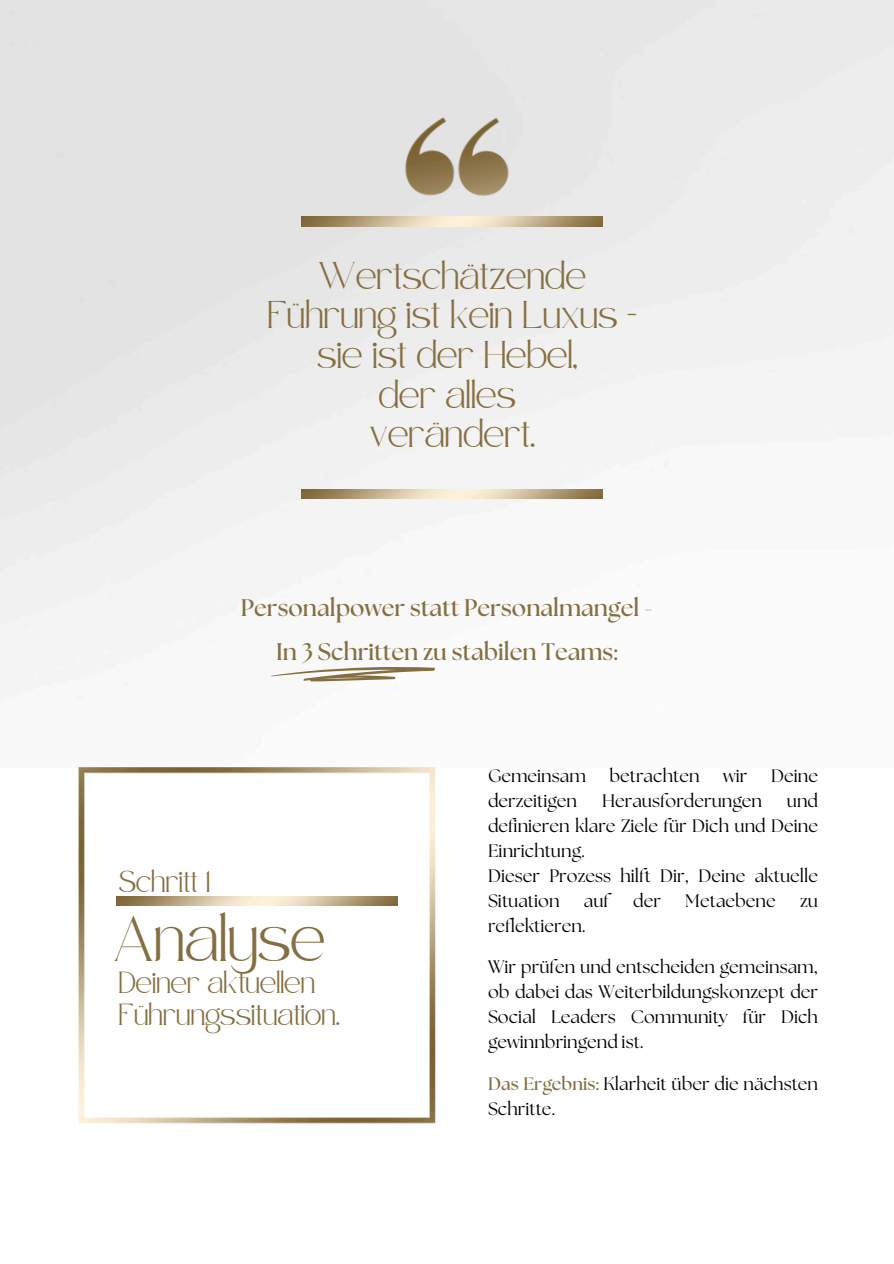
<style>
.page{position:relative;width:894px;height:1264px;background:#fff}
.page>*{position:absolute;margin:0;border:0;box-sizing:border-box;transform-origin:0 0}
.t1{font:31.95px "Safira March";color:#856e41}
.t2{font:700 24px "The Seasons";color:#856e41}
.t3{font:18.9px/39.6px "Safira March";color:#856e41;text-align:center}
.t4{font:18px/25px "The Seasons";color:#000;text-align:justify}
.t5{font:14.85px/31.3px "Safira March";color:#856e41}
.s1{font-weight:700;color:#856e41}
</style>
<div class="page">
<img style="left:0;top:0;width:893px;height:702px">
<img style="left:301px;top:216px;width:301px;height:10px">
<img style="left:368px;top:31px;width:148px;height:208px">
<img style="left:301px;top:489px;width:301px;height:10px">
<img style="left:78px;top:767px;width:357px;height:356px">
<img style="left:116px;top:896px;width:281px;height:9px">
<svg style="left:271px;top:666px;width:164px;height:15px"></svg>
<p class="t3" style="left:268px;top:262px;width:370px">Wertschätzende<br>Führung ist kein Luxus - sie ist der Hebel,<br>der alles<br>verändert.</p>
<p class="t2" style="left:240px;top:596px;width:413px">Personalpower statt Personalmangel -</p>
<p class="t2" style="left:276px;top:640px;width:342px">In 3 Schritten zu stabilen Teams:</p>
<p class="t5" style="left:119px;top:871px;width:93px">Schritt 1</p>
<h1 class="t1" style="left:113px;top:931px;width:213px">Analyse</h1>
<p class="t5" style="left:119px;top:972px;width:223px">Deiner aktuellen<br>Führungssituation.</p>
<p class="t4" style="left:488px;top:764px;width:99px">Gemeinsam</p>
<p class="t4" style="left:609px;top:764px;width:91px">betrachten</p>
<p class="t4" style="left:723px;top:764px;width:26px">wir</p>
<p class="t4" style="left:770px;top:764px;width:48px">Deine</p>
<p class="t4" style="left:488px;top:789px;width:91px">derzeitigen</p>
<p class="t4" style="left:602px;top:789px;width:161px">Herausforderungen</p>
<p class="t4" style="left:488px;top:789px;width:331px;text-indent:299px">und definieren klare Ziele für Dich und Deine Einrichtung.</p>
<h1 class="t4" style="left:488px;top:864px;width:331px">Dieser Prozess hilft Dir, Deine aktuelle<br>Situation</h1>
<h1 class="t4" style="left:583px;top:889px;width:27px">auf</h1>
<h1 class="t4" style="left:633px;top:889px;width:29px">der</h1>
<h1 class="t4" style="left:685px;top:889px;width:92px">Metaebene</h1>
<h1 class="t4" style="left:799px;top:889px;width:19px">zu</h1>
<h1 class="t4" style="left:488px;top:914px;width:99px">reflektieren.</h1>
<h1 class="t4" style="left:488px;top:955px;width:331px">Wir prüfen und entscheiden gemeinsam, ob dabei das Weiterbildungskonzept der Social Leaders Community für Dich gewinnbringend ist.</h1>
<p class="t4" style="left:488px;top:1072px;width:331px"><span class="s1">Das Ergebnis:</span> Klarheit über die nächsten<br>Schritte.</p>
</div>
